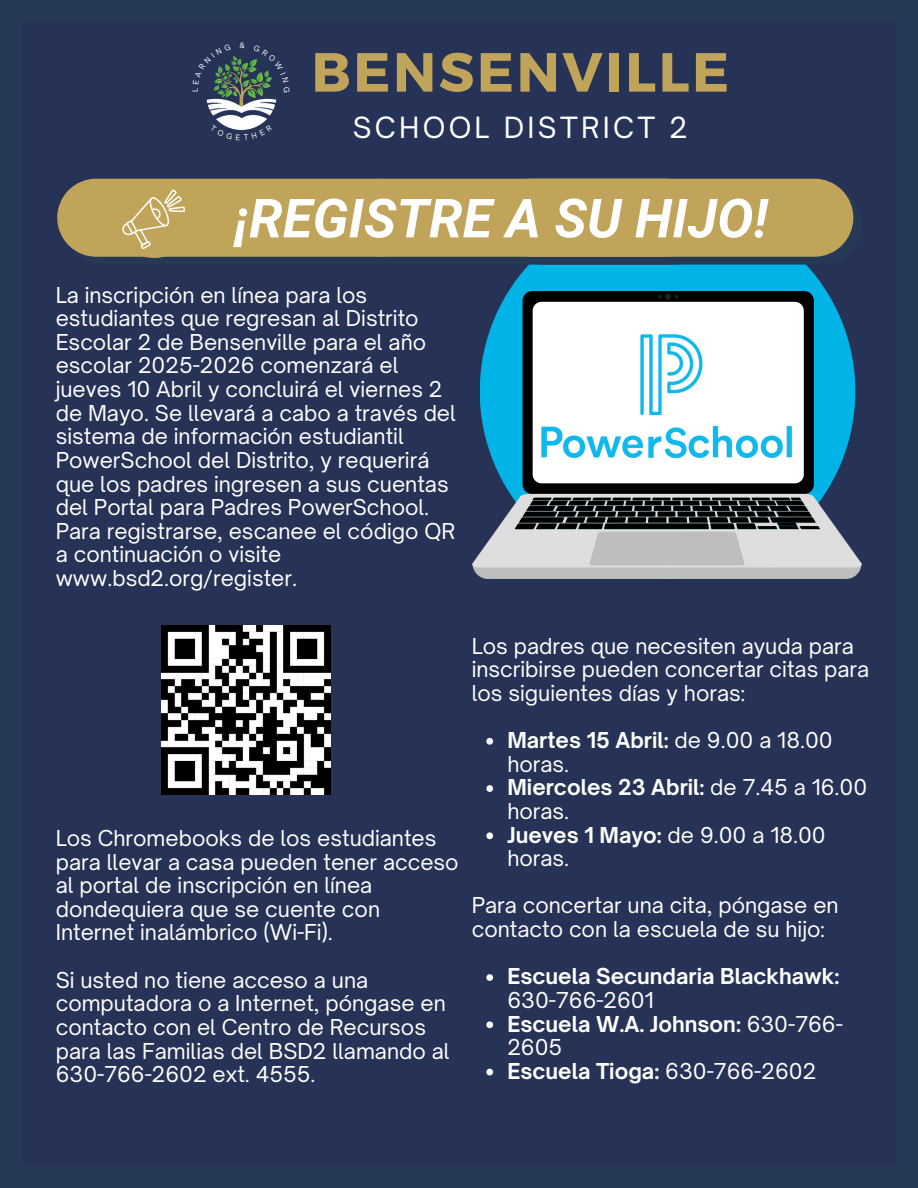
<style>
.page{position:relative;width:918px;height:1188px;background:#263256}
.page>*{position:absolute;margin:0;border:0;box-sizing:border-box;transform-origin:0 0}
.t1{font:700 55.05px "Montserrat";letter-spacing:.045em;color:#c0a45a}
.t2{font:italic 700 54px "Roboto";color:#fff}
.t3{font:28.05px "Open Sauce One";letter-spacing:.115em;color:#fff}
.t4{font:21px/23.7px "Open Sauce One";color:#fff}
.t5{font:700 21px/23.7px "Open Sauce One";color:#fff}
.s1{font-weight:700}
.s2{font-weight:400}
</style>
<div class="page">
<div style="left:480px;top:204px;width:375px;height:375px;background:#00b4e7;border-radius:50%"></div>
<img style="left:473px;top:292px;width:389px;height:287px">
<svg style="left:57px;top:179px;width:805px;height:86px;background:#ad975a"></svg>
<img style="left:187px;top:38px;width:110px;height:108px">
<img style="left:162px;top:626px;width:169px;height:168px">
<svg style="left:486px;top:738px;width:7px;height:7px"></svg>
<svg style="left:486px;top:785px;width:7px;height:7px"></svg>
<svg style="left:486px;top:832px;width:7px;height:7px"></svg>
<svg style="left:486px;top:974px;width:7px;height:7px"></svg>
<svg style="left:486px;top:1021px;width:7px;height:7px"></svg>
<svg style="left:486px;top:1069px;width:7px;height:6px"></svg>
<svg style="left:192px;top:44px;width:39px;height:48px;background:#2c3f54"></svg>
<svg style="left:240px;top:43px;width:5px;height:6px"></svg>
<svg style="left:254px;top:45px;width:36px;height:47px;background:#2d3f54"></svg>
<svg style="left:210px;top:124px;width:62px;height:17px"></svg>
<p class="t1" style="left:311px;top:36px;width:419px">BENSENVILLE</p>
<h3 class="t3" style="left:353px;top:110px;width:336px">SCHOOL DISTRICT 2</h3>
<p class="t2" style="left:234px;top:187px;width:535px">¡REGISTRE A SU HIJO!</p>
<p class="t4" style="left:56px;top:283px;width:402px">La inscripción en línea para los estudiantes que regresan al Distrito Escolar 2 de Bensenville para el año escolar 2025-2026 comenzará el jueves 10 Abril y concluirá el viernes 2 de Mayo. Se llevará a cabo a través del sistema de información estudiantil PowerSchool del Distrito, y requerirá que los padres ingresen a sus cuentas del Portal para Padres PowerSchool.<br>Para registrarse, escanee el código QR a continuación o visite www.bsd2.org/register.</p>
<h2 class="t4" style="left:56px;top:826px;width:404px">Los Chromebooks de los estudiantes para llevar a casa pueden tener acceso al portal de inscripción en línea dondequiera que se cuente con Internet inalámbrico (Wi-Fi).</h2>
<p class="t4" style="left:56px;top:968px;width:395px">Si usted no tiene acceso a una computadora o a Internet, póngase en contacto con el Centro de Recursos para las Familias del BSD2 llamando al<br>630-766-2602 ext. 4555.</p>
<p class="t4" style="left:472px;top:634px;width:399px">Los padres que necesiten ayuda para inscribirse pueden concertar citas para los siguientes días y horas:</p>
<p class="t4" style="left:507px;top:728px;width:327px"><span class="s1">Martes 15 Abril:</span> de 9.00 a 18.00 horas.</p>
<p class="t4" style="left:507px;top:775px;width:361px"><span class="s1">Miercoles 23 Abril:</span> de 7.45 a 16.00 horas.</p>
<p class="t4" style="left:507px;top:823px;width:320px"><span class="s1">Jueves 1 Mayo:</span> de 9.00 a 18.00 horas.</p>
<p class="t4" style="left:472px;top:894px;width:368px">Para concertar una cita, póngase en contacto con la escuela de su hijo:</p>
<p class="t5" style="left:507px;top:964px;width:334px">Escuela Secundaria Blackhawk:<br><span class="s2">630-766-2601</span></p>
<p class="t5" style="left:507px;top:1012px;width:337px">Escuela W.A. Johnson: <span class="s2">630-766-<br>2605</span></p>
<p class="t5" style="left:507px;top:1059px;width:310px">Escuela Tioga: <span class="s2">630-766-2602</span></p>
</div>
